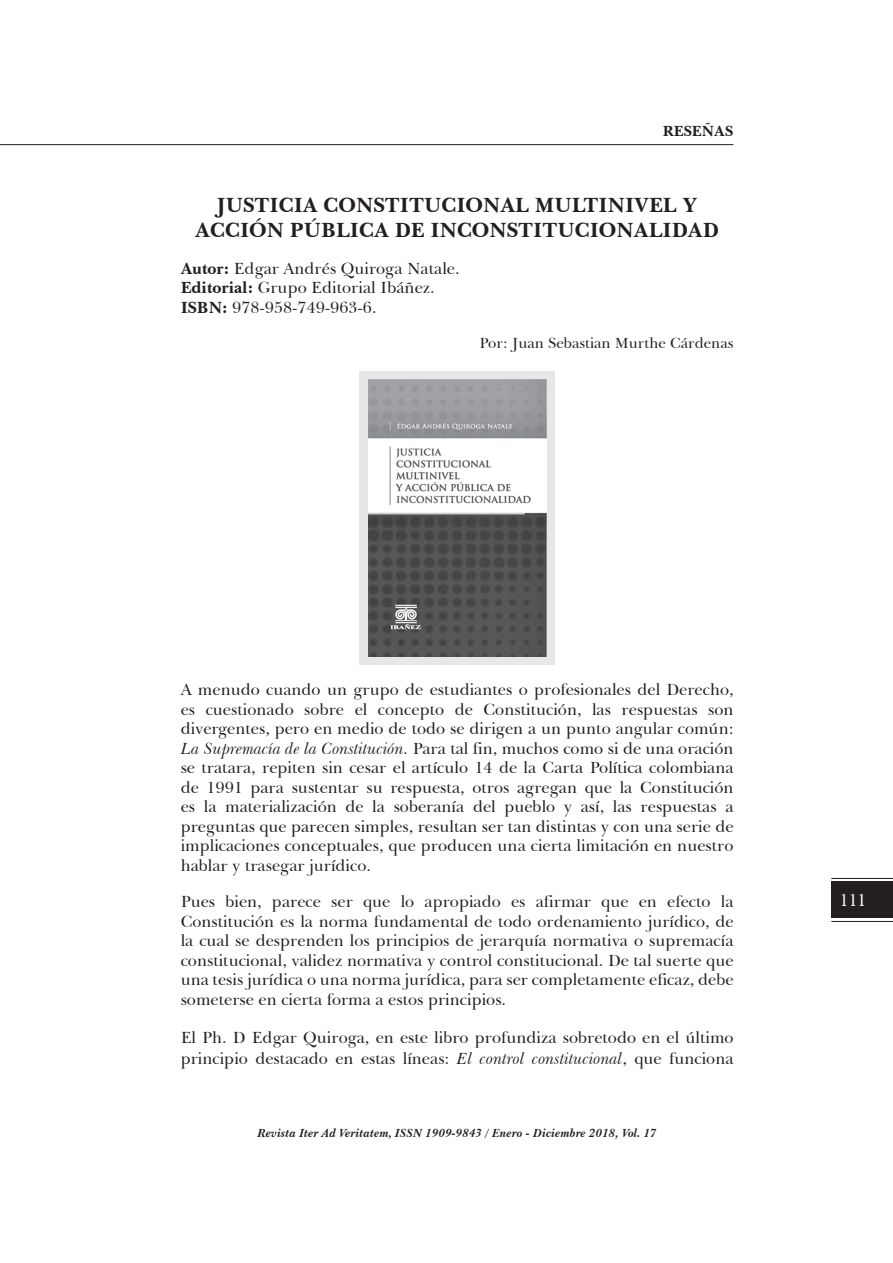
<style>
.page{position:relative;width:893px;height:1263px;background:#fff}
.page>*{position:absolute;margin:0;border:0;box-sizing:border-box;transform-origin:0 0}
.t1{font:700 21px/25.2px "Baskerville BT";color:#231f20;text-align:center}
.t2{font:18px "Bask Old Face";color:#fff}
.t3{font:16.5px/19.5px "Baskerville BT";color:#231f20}
.t4{font:15px "Baskerville BT";color:#231f20}
.t5{font:700 15px "Baskerville BT";color:#231f20}
.t6{font:italic 700 12px "Baskerville BT";color:#231f20}
.s1{font-weight:700}
.s2{font-style:italic}
</style>
<div class="page">
<hr style="left:0;top:144px;width:733px;height:1px;background:#231f20">
<div style="left:831px;top:882px;width:62px;height:36px;background:#231f20"></div>
<hr style="left:831px;top:878px;width:62px;height:1px;background:#231f20">
<hr style="left:831px;top:921px;width:62px;height:1px;background:#231f20">
<div style="left:359px;top:371px;width:196px;height:294px;background:#e6e7e9"></div>
<img style="left:368px;top:380px;width:178px;height:276px">
<p class="t5" style="left:663px;top:122px;width:72px">RESEÑAS</p>
<p class="t1" style="left:195px;top:192px;width:525px">JUSTICIA CONSTITUCIONAL MULTINIVEL Y<br>ACCIÓN PÚBLICA DE INCONSTITUCIONALIDAD</p>
<p class="t3" style="left:181px;top:258px;width:280px"><span class="s1">Autor:</span> Edgar Andrés Quiroga Natale.<br><span class="s1">Editorial:</span> Grupo Editorial Ibáñez.<br><span class="s1">ISBN:</span> 978-958-749-963-6.</p>
<p class="t4" style="left:480px;top:334px;width:255px">Por: Juan Sebastian Murthe Cárdenas</p>
<p class="t3" style="left:181px;top:680px;width:554px;text-align:justify">A menudo cuando un grupo de estudiantes o profesionales del Derecho, es cuestionado sobre el concepto de Constitución, las respuestas son divergentes, pero en medio de todo se dirigen a un punto angular común:<br><span class="s2">La Supremacía de la Constitución.</span> Para tal fin, muchos como si de una oración se tratara, repiten sin cesar el artículo 14 de la Carta Política colombiana de 1991 para sustentar su respuesta, otros agregan que la Constitución es la materialización de la soberanía del pueblo y así, las respuestas a preguntas que parecen simples, resultan ser tan distintas y con una serie de implicaciones conceptuales, que producen una cierta limitación en nuestro hablar y trasegar jurídico.</p>
<p class="t3" style="left:181px;top:892px;width:554px;text-align:justify">Pues bien, parece ser que lo apropiado es afirmar que en efecto la Constitución es la norma fundamental de todo ordenamiento jurídico, de la cual se desprenden los principios de jerarquía normativa o supremacía constitucional, validez normativa y control constitucional. De tal suerte que una tesis jurídica o una norma jurídica, para ser completamente eficaz, debe someterse en cierta forma a estos principios.</p>
<p class="t3" style="left:181px;top:1027px;width:554px;line-height:21px">El Ph. D Edgar Quiroga, en este libro profundiza sobretodo en el último principio destacado en estas líneas: <span class="s2">El control constitucional</span>, que funciona</p>
<p class="t6" style="left:257px;top:1126px;width:401px">Revista Iter Ad Veritatem, ISSN 1909-9843 / Enero - Diciembre 2018, Vol. 17</p>
<p class="t2" style="left:840px;top:893px;width:28px">111</p>
</div>
